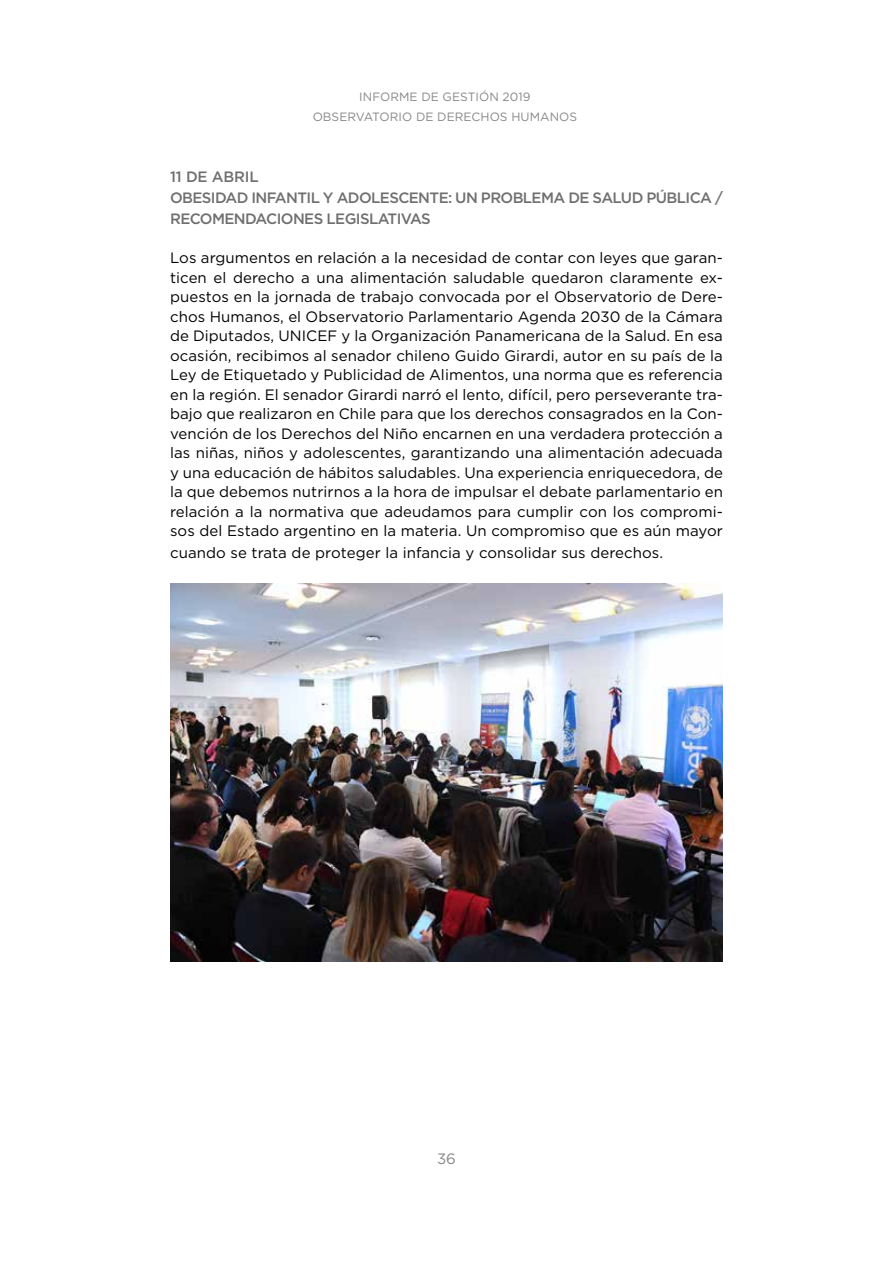
<style>
.page{position:relative;width:893px;height:1263px;background:#fff}
.page>*{position:absolute;margin:0;border:0;box-sizing:border-box;transform-origin:0 0}
.t1{font:15px/19.5px "Gotham";letter-spacing:.005em;color:#000;text-align:justify}
.t2{font:500 15px/21px "Gotham";letter-spacing:-.04em;color:#706f6f}
.t3{font:15px "Gotham";color:#878787}
.t4{font:12px/19.5px "Gotham";letter-spacing:.005em;color:#878787;text-align:center}
</style>
<div class="page">
<img style="left:170px;top:583px;width:553px;height:379px">
<p class="t4" style="left:313px;top:87px;width:266px">INFORME DE GESTIÓN 2019<br>OBSERVATORIO DE DERECHOS HUMANOS</p>
<p class="t2" style="left:170px;top:166px;width:554px">11 DE ABRIL<br>OBESIDAD INFANTIL Y ADOLESCENTE: UN PROBLEMA DE SALUD PÚBLICA /<br>RECOMENDACIONES LEGISLATIVAS</p>
<p class="t1" style="left:170px;top:248px;width:554px">Los argumentos en relación a la necesidad de contar con leyes que garan&shy;ticen el derecho a una alimentación saludable quedaron claramente ex&shy;puestos en la jornada de trabajo convocada por el Observatorio de Dere&shy;chos Humanos, el Observatorio Parlamentario Agenda 2030 de la Cámara de Diputados, UNICEF y la Organización Panamericana de la Salud. En esa ocasión, recibimos al senador chileno Guido Girardi, autor en su país de la Ley de Etiquetado y Publicidad de Alimentos, una norma que es referencia en la región. El senador Girardi narró el lento, difícil, pero perseverante tra&shy;bajo que realizaron en Chile para que los derechos consagrados en la Con&shy;vención de los Derechos del Niño encarnen en una verdadera protección a las niñas, niños y adolescentes, garantizando una alimentación adecuada y una educación de hábitos saludables. Una experiencia enriquecedora, de la que debemos nutrirnos a la hora de impulsar el debate parlamentario en relación a la normativa que adeudamos para cumplir con los compromi&shy;sos del Estado argentino en la materia. Un compromiso que es aún mayor</p>
<p class="t1" style="left:170px;top:542px;width:494px">cuando se trata de proteger la infancia y consolidar sus derechos.</p>
<p class="t3" style="left:437px;top:1149px;width:20px">36</p>
</div>
